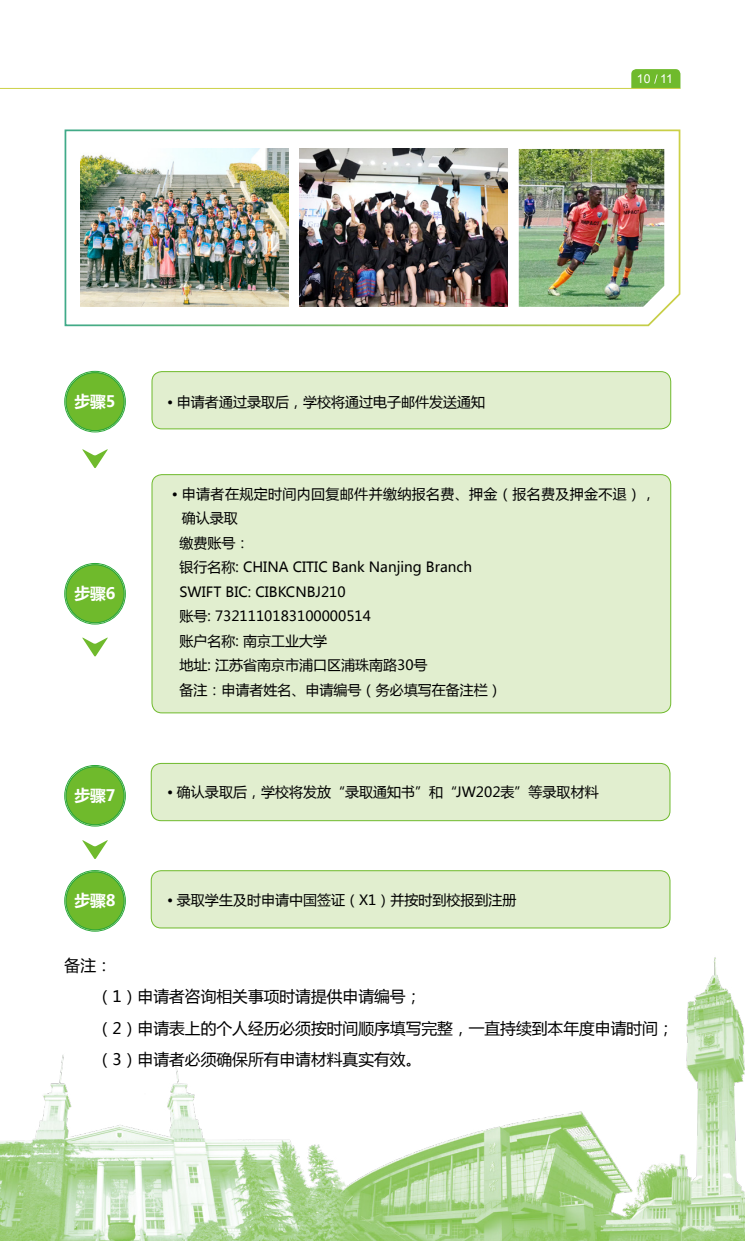
<style>
.page{position:relative;width:745px;height:1241px;background:#fff}
.page>*{position:absolute;margin:0;border:0;box-sizing:border-box;transform-origin:0 0}
.t1{font:15.75px/31.5px "Microsoft Ya Hei";color:#000}
.t2{font:700 15.75px "Microsoft Ya Hei";color:#fff}
.t3{font:14px/24.5px "Microsoft Ya Hei";color:#000}
.t4{font:12.25px "Arial";color:#fff}
</style>
<div class="page">
<img style="left:0;top:957px;width:744px;height:283px">
<svg style="left:64px;top:129px;width:616px;height:198px"></svg>
<div style="left:65px;top:766px;width:59px;height:59px;background:#6fba2c;border-radius:50%"></div>
<div style="left:64px;top:765px;width:61px;height:61px;border:1px solid #2aa738;border-radius:50%"></div>
<div style="left:65px;top:766px;width:59px;height:59px;border:1px solid #2aa738;border-radius:50%"></div>
<div style="left:65px;top:871px;width:59px;height:59px;background:#6fba2c;border-radius:50%"></div>
<div style="left:64px;top:870px;width:61px;height:61px;border:1px solid #2aa738;border-radius:50%"></div>
<div style="left:65px;top:871px;width:59px;height:59px;border:1px solid #2aa738;border-radius:50%"></div>
<div style="left:65px;top:372px;width:59px;height:59px;background:#6fba2c;border-radius:50%"></div>
<div style="left:64px;top:371px;width:61px;height:61px;border:1px solid #2aa738;border-radius:50%"></div>
<div style="left:65px;top:372px;width:59px;height:59px;border:1px solid #2aa738;border-radius:50%"></div>
<div style="left:151px;top:763px;width:518px;height:57px;background:#e1eecf;border-radius:10px"></div>
<div style="left:151px;top:763px;width:518px;height:57px;border:1px solid #6fba2c;border-radius:10px"></div>
<div style="left:151px;top:870px;width:518px;height:57px;background:#e1eecf;border-radius:10px"></div>
<div style="left:151px;top:870px;width:518px;height:58px;border:1px solid #6fba2c;border-radius:10px"></div>
<div style="left:152px;top:371px;width:518px;height:58px;background:#e1eecf;border-radius:10px"></div>
<div style="left:152px;top:371px;width:518px;height:58px;border:1px solid #6fba2c;border-radius:10px"></div>
<svg style="left:82px;top:840px;width:26px;height:19px"></svg>
<svg style="left:82px;top:449px;width:26px;height:19px"></svg>
<div style="left:65px;top:564px;width:59px;height:59px;background:#6fba2c;border-radius:50%"></div>
<div style="left:64px;top:563px;width:61px;height:61px;border:1px solid #2aa738;border-radius:50%"></div>
<div style="left:65px;top:564px;width:59px;height:59px;border:1px solid #2aa738;border-radius:50%"></div>
<div style="left:152px;top:474px;width:518px;height:238px;background:#e1eecf;border-radius:10px"></div>
<div style="left:152px;top:474px;width:518px;height:239px;border:1px solid #6fba2c;border-radius:10px"></div>
<svg style="left:82px;top:637px;width:26px;height:19px"></svg>
<img style="left:518px;top:149px;width:145px;height:158px">
<img style="left:81px;top:149px;width:207px;height:158px">
<img style="left:299px;top:149px;width:208px;height:158px">
<svg style="left:0;top:69px;width:680px;height:20px"></svg>
<p class="t4" style="left:636px;top:71px;width:37px">10 11</p>
<p class="t2" style="left:74px;top:390px;width:43px">步骤5</p>
<p class="t3" style="left:167px;top:389px;width:319px">• 申请者通过录取后，学校将通过电子邮件发送通知</p>
<p class="t2" style="left:74px;top:582px;width:43px">步骤6</p>
<p class="t3" style="left:179px;top:481px;width:477px;text-indent:-7px">• 申请者在规定时间内回复邮件并缴纳报名费、押金（报名费及押金不退），确认录取<br>缴费账号：<br>银行名称: CHINA CITIC Bank Nanjing Branch<br>SWIFT BIC: CIBKCNBJ210<br>账号: 7321110183100000514<br>账户名称: 南京工业大学<br>地址: 江苏省南京市浦口区浦珠南路30号<br>备注：申请者姓名、申请编号（务必填写在备注栏）</p>
<p class="t2" style="left:74px;top:783px;width:43px">步骤7</p>
<p class="t3" style="left:167px;top:779px;width:433px">• 确认录取后，学校将发放“录取通知书”和“JW202表”等录取材料</p>
<p class="t2" style="left:74px;top:889px;width:43px">步骤8</p>
<p class="t3" style="left:167px;top:887px;width:351px">• 录取学生及时申请中国签证（X1）并按时到校报到注册</p>
<p class="t1" style="left:97px;top:948px;width:578px;text-indent:-32px">备注：<br>（1）申请者咨询相关事项时请提供申请编号；<br>（2）申请表上的个人经历必须按时间顺序填写完整，一直持续到本年度申请时间；（3）申请者必须确保所有申请材料真实有效。</p>
</div>
